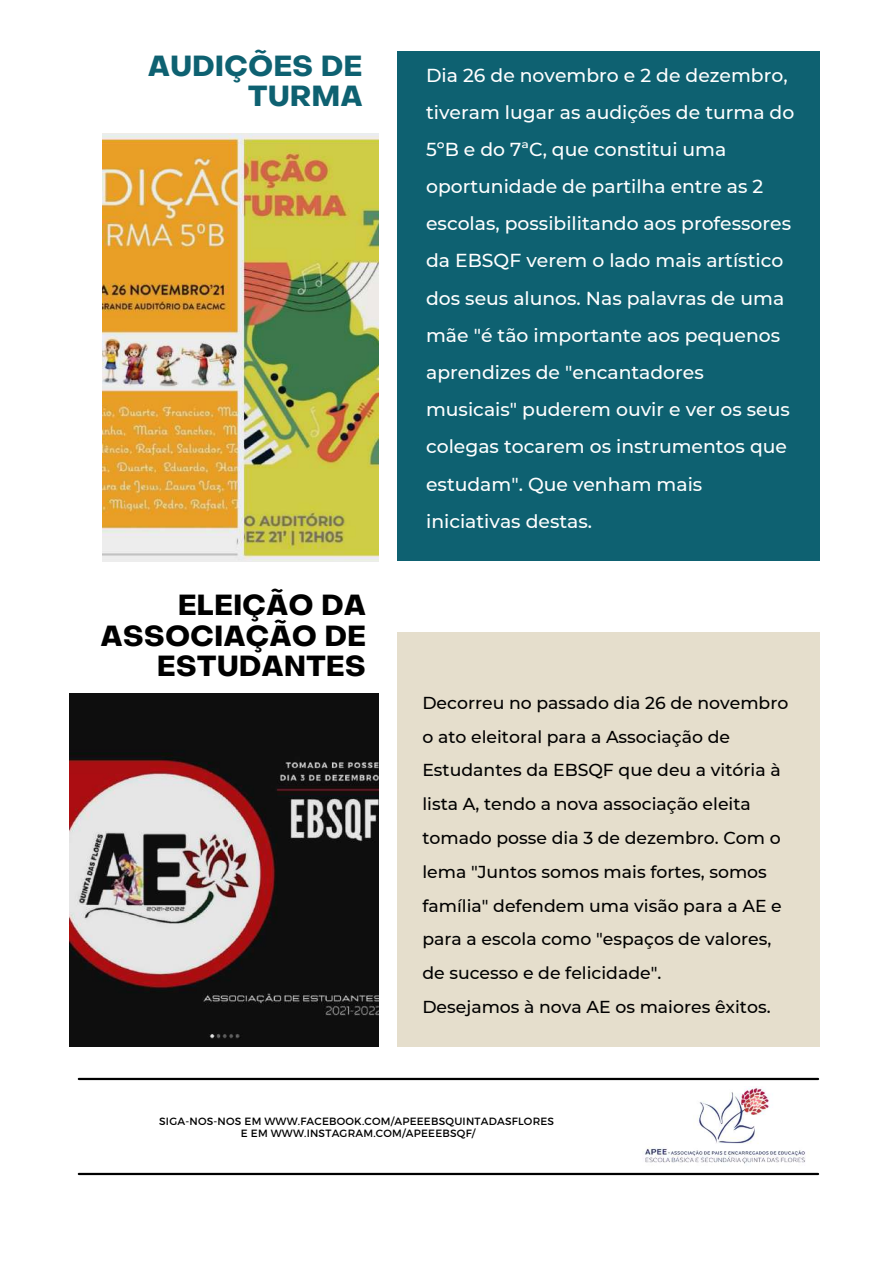
<style>
.page{position:relative;width:894px;height:1264px;background:#fff}
.page>*{position:absolute;margin:0;border:0;box-sizing:border-box;transform-origin:0 0}
.t1{font:700 28.5px/30.5px "Object Sans";letter-spacing:.02em;color:#000;text-align:right}
.t2{font:700 28.5px/30.5px "Object Sans";letter-spacing:.02em;color:#0e6171;text-align:right}
.t3{font:500 18.75px/37.2px "Montserrat";color:#fff}
.t4{font:500 17.25px/33.8px "Montserrat";color:#000}
.t5{font:10.5px/11.4px "Montserrat";letter-spacing:.02em;color:#000;text-align:center}
</style>
<div class="page">
<div style="left:397px;top:52px;width:422px;height:509px;background:#0e6171"></div>
<div style="left:397px;top:632px;width:422px;height:414px;background:#e5decc"></div>
<img style="left:102px;top:133px;width:276px;height:428px">
<img style="left:69px;top:693px;width:309px;height:353px">
<hr style="left:79px;top:1077px;width:738px;height:3px;background:#000">
<hr style="left:79px;top:1172px;width:738px;height:3px;background:#000">
<img style="left:645px;top:1086px;width:160px;height:78px">
<h1 class="t2" style="left:148px;top:53px;width:215px">AUDIÇÕES DE<br>TURMA</h1>
<h1 class="t1" style="left:101px;top:593px;width:266px">ELEIÇÃO DA<br>ASSOCIAÇÃO DE<br>ESTUDANTES</h1>
<p class="t3" style="left:426px;top:56px;width:369px">Dia 26 de novembro e 2 de dezembro, tiveram lugar as audições de turma do 5ºB e do 7ªC, que constitui uma oportunidade de partilha entre as 2 escolas, possibilitando aos professores da EBSQF verem o lado mais artístico dos seus alunos. Nas palavras de uma mãe "é tão importante aos pequenos aprendizes de "encantadores musicais" puderem ouvir e ver os seus colegas tocarem os instrumentos que estudam". Que venham mais iniciativas destas.</p>
<p class="t4" style="left:422px;top:685px;width:367px">Decorreu no passado dia 26 de novembro o ato eleitoral para a Associação de Estudantes da EBSQF que deu a vitória à lista A, tendo a nova associação eleita tomado posse dia 3 de dezembro. Com o lema "Juntos somos mais fortes, somos família" defendem uma visão para a AE e para a escola como "espaços de valores, de sucesso e de felicidade".<br>Desejamos à nova AE os maiores êxitos.</p>
<p class="t5" style="left:159px;top:1115px;width:396px">SIGA-NOS-NOS EM WWW.FACEBOOK.COM/APEEEBSQUINTADASFLORES<br>E EM WWW.INSTAGRAM.COM/APEEEBSQF/</p>
</div>
